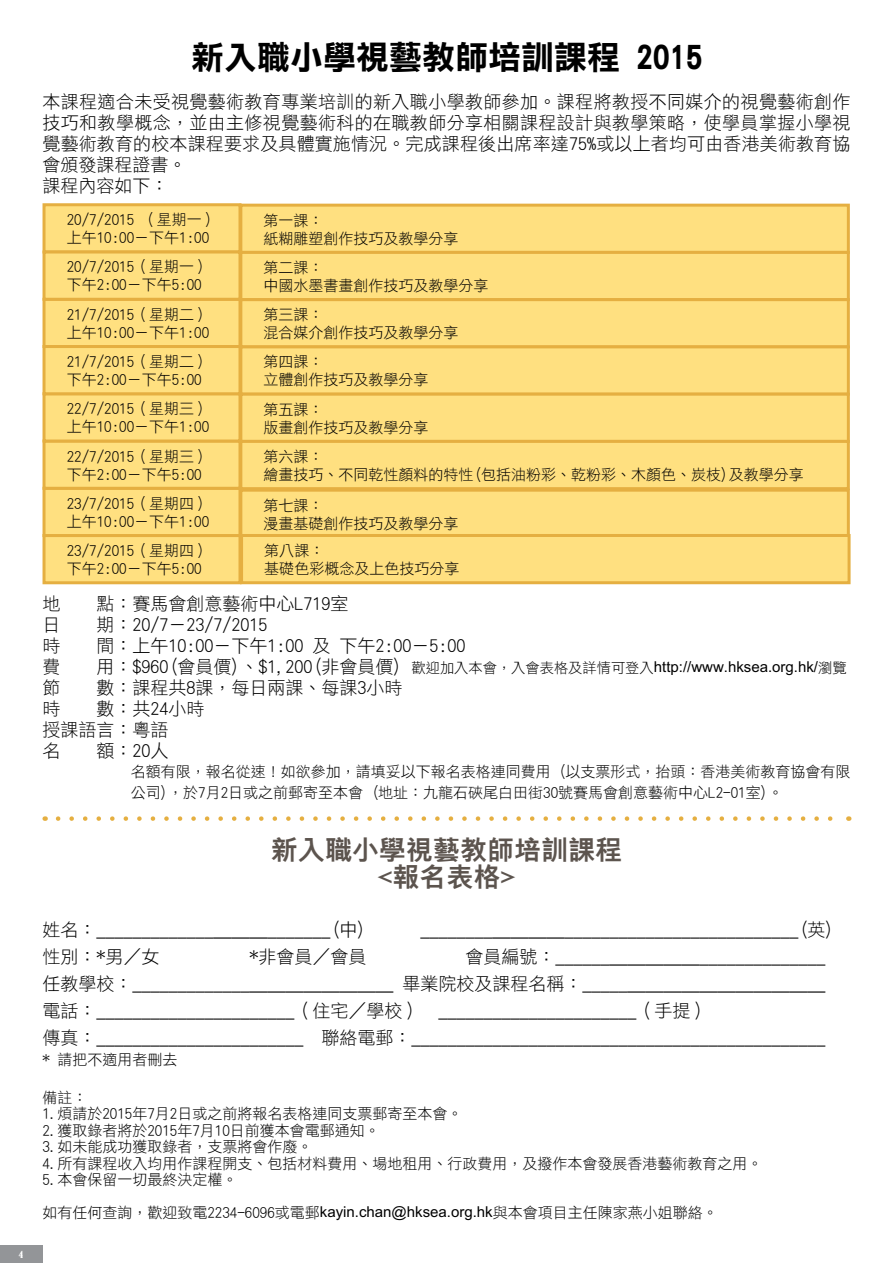
<style>
.page{position:relative;width:893px;height:1263px;background:#fff}
.page>*{position:absolute;margin:0;border:0;box-sizing:border-box;transform-origin:0 0}
.t1{font:33px "DF Li Hei W7 WIN BF";color:#000}
.t2{font:800 27px/27px "M Hei HK";color:#5c544e;text-align:center}
.t3{font:18px/21px "DF Li Hei W3 WIN BF";letter-spacing:.01em;color:#000}
.t4{font:15px/18px "DF Li Hei W3 WIN BF";color:#000}
.t5{font:condensed 9px "Bernard";color:#fff}
.s1{font-size:14.25px}
.s2{font-family:"M Hei HK";font-weight:700;font-size:15px}
.s3{font-family:"M Hei HK";font-weight:700}
</style>
<div class="page">
<div style="left:44px;top:205px;width:196px;height:47px;background:#ffe080"></div>
<div style="left:43px;top:203px;width:198px;height:50px;border:3px solid #e5af41"></div>
<div style="left:241px;top:205px;width:607px;height:47px;background:#ffe080"></div>
<div style="left:239px;top:204px;width:611px;height:50px;border:3px solid #e5af41"></div>
<div style="left:241px;top:252px;width:607px;height:48px;background:#ffe080"></div>
<div style="left:239px;top:251px;width:611px;height:50px;border:3px solid #e5af41"></div>
<div style="left:241px;top:300px;width:607px;height:47px;background:#ffe080"></div>
<div style="left:239px;top:298px;width:611px;height:50px;border:3px solid #e5af41"></div>
<div style="left:241px;top:347px;width:607px;height:47px;background:#ffe080"></div>
<div style="left:239px;top:345px;width:611px;height:51px;border:3px solid #e5af41"></div>
<div style="left:241px;top:394px;width:607px;height:47px;background:#ffe080"></div>
<div style="left:239px;top:393px;width:611px;height:50px;border:3px solid #e5af41"></div>
<div style="left:241px;top:441px;width:607px;height:48px;background:#ffe080"></div>
<div style="left:239px;top:440px;width:611px;height:50px;border:3px solid #e5af41"></div>
<div style="left:241px;top:490px;width:607px;height:47px;background:#ffe080"></div>
<div style="left:239px;top:489px;width:611px;height:50px;border:3px solid #e5af41"></div>
<div style="left:242px;top:535px;width:607px;height:48px;background:#ffe080"></div>
<div style="left:240px;top:534px;width:610px;height:50px;border:3px solid #e5af41"></div>
<div style="left:44px;top:535px;width:196px;height:48px;background:#ffe080"></div>
<div style="left:43px;top:534px;width:198px;height:50px;border:3px solid #e5af41"></div>
<div style="left:44px;top:488px;width:196px;height:47px;background:#ffe080"></div>
<div style="left:43px;top:487px;width:198px;height:50px;border:3px solid #e5af41"></div>
<div style="left:44px;top:441px;width:196px;height:47px;background:#ffe080"></div>
<div style="left:43px;top:439px;width:198px;height:51px;border:3px solid #e5af41"></div>
<div style="left:44px;top:394px;width:196px;height:47px;background:#ffe080"></div>
<div style="left:43px;top:392px;width:198px;height:50px;border:3px solid #e5af41"></div>
<div style="left:44px;top:346px;width:196px;height:48px;background:#ffe080"></div>
<div style="left:43px;top:345px;width:198px;height:50px;border:3px solid #e5af41"></div>
<div style="left:44px;top:299px;width:196px;height:47px;background:#ffe080"></div>
<div style="left:43px;top:298px;width:198px;height:50px;border:3px solid #e5af41"></div>
<div style="left:44px;top:252px;width:196px;height:47px;background:#ffe080"></div>
<div style="left:43px;top:250px;width:198px;height:51px;border:3px solid #e5af41"></div>
<svg style="left:58px;top:816px;width:775px;height:5px"></svg>
<div style="left:0;top:1245px;width:42px;height:18px;background:#939598"></div>
<p class="t5" style="left:19px;top:1249px;width:6px">4</p>
<h1 class="t1" style="left:191px;top:40px;width:513px">新入職小學視藝教師培訓課程 2015</h1>
<p class="t3" style="left:43px;top:91px;width:809px">本課程適合未受視覺藝術教育專業培訓的新入職小學教師參加。課程將教授不同媒介的視覺藝術創作技巧和教學概念，並由主修視覺藝術科的在職教師分享相關課程設計與教學策略，使學員掌握小學視覺藝術教育的校本課程要求及具體實施情況。完成課程後出席率達75%或以上者均可由香港美術教育協會頒發課程證書。<br>課程內容如下：</p>
<p class="t4" style="left:67px;top:211px;width:151px">20/7/2015 （星期一）上午10:00－下午1:00</p>
<p class="t4" style="left:264px;top:211px;width:196px">第一課：<br>紙糊雕塑創作技巧及教學分享</p>
<p class="t4" style="left:264px;top:258px;width:226px">第二課：<br>中國水墨書畫創作技巧及教學分享</p>
<p class="t4" style="left:264px;top:306px;width:196px">第三課：<br>混合媒介創作技巧及教學分享</p>
<p class="t4" style="left:264px;top:353px;width:166px">第四課：<br>立體創作技巧及教學分享</p>
<p class="t4" style="left:264px;top:400px;width:166px">第五課：<br>版畫創作技巧及教學分享</p>
<p class="t4" style="left:264px;top:447px;width:541px">第六課：<br>繪畫技巧、不同乾性顏料的特性(包括油粉彩、乾粉彩、木顏色、炭枝)及教學分享</p>
<p class="t4" style="left:264px;top:496px;width:196px">第七課：<br>漫畫基礎創作技巧及教學分享</p>
<p class="t4" style="left:264px;top:541px;width:197px">第八課：<br>基礎色彩概念及上色技巧分享</p>
<p class="t4" style="left:67px;top:258px;width:144px">20/7/2015（星期一）下午2:00－下午5:00</p>
<p class="t4" style="left:67px;top:305px;width:144px">21/7/2015（星期二）上午10:00－下午1:00</p>
<p class="t4" style="left:67px;top:352px;width:144px">21/7/2015（星期二）下午2:00－下午5:00</p>
<p class="t4" style="left:67px;top:400px;width:144px">22/7/2015（星期三）上午10:00－下午1:00</p>
<p class="t4" style="left:67px;top:447px;width:144px">22/7/2015（星期三）下午2:00－下午5:00</p>
<p class="t4" style="left:67px;top:494px;width:144px">23/7/2015（星期四）上午10:00－下午1:00</p>
<p class="t4" style="left:67px;top:541px;width:144px">23/7/2015（星期四）下午2:00－下午5:00</p>
<p class="t3" style="left:43px;top:593px;width:19px">地</p>
<p class="t3" style="left:97px;top:593px;width:254px">點：賽馬會創意藝術中心L719室</p>
<p class="t3" style="left:43px;top:614px;width:19px">日</p>
<p class="t3" style="left:97px;top:614px;width:173px">期：20/7－23/7/2015</p>
<p class="t3" style="left:43px;top:635px;width:19px">時</p>
<p class="t3" style="left:97px;top:635px;width:371px">間：上午10:00－下午1:00 及 下午2:00－5:00</p>
<p class="t3" style="left:43px;top:656px;width:19px">費</p>
<p class="t3" style="left:97px;top:656px;width:751px">用：$960(會員價)、$1,200(非會員價) <span class="s1">歡迎加入本會，入會表格及詳情可登入</span><span class="s2">http://www.hksea.org.hk/</span><span class="s1">瀏覽</span></p>
<p class="t3" style="left:43px;top:677px;width:19px">節</p>
<p class="t3" style="left:97px;top:677px;width:308px">數：課程共8課，每日兩課、每課3小時</p>
<p class="t3" style="left:43px;top:698px;width:19px">時</p>
<p class="t3" style="left:43px;top:698px;width:164px;text-indent:54px">數：共24小時授課語言：粵語<br>名</p>
<p class="t3" style="left:97px;top:740px;width:73px">額：20人</p>
<p class="t4" style="left:131px;top:761px;width:721px;line-height:21px">名額有限，報名從速！如欲參加，請填妥以下報名表格連同費用 (以支票形式，抬頭：香港美術教育協會有限公司)，於7月2日或之前郵寄至本會 (地址：九龍石硤尾白田街30號賽馬會創意藝術中心L2-01室)。</p>
<h2 class="t2" style="left:271px;top:836px;width:353px">新入職小學視藝教師培訓課程&lt;報名表格&gt;</h2>
<p class="t3" style="left:42px;top:919px;width:326px">姓名：_____________＿＿＿_______(中)</p>
<p class="t3" style="left:420px;top:919px;width:416px">________＿＿＿＿__________________________(英)</p>
<p class="t3" style="left:42px;top:946px;width:155px">性別：*男／女　　</p>
<p class="t3" style="left:249px;top:946px;width:154px">*非會員／會員　　</p>
<p class="t3" style="left:42px;top:943px;width:784px;line-height:27px;text-indent:423px">會員編號：______＿＿＿＿＿______________任教學校：_____________＿＿＿＿＿＿＿＿ 畢業院校及課程名稱：_____＿＿＿＿＿＿＿＿＿＿＿電話：______________________（住宅／學校） ______________________（手提）<br>傳真：_______________________ 聯絡電郵：______________________________________________</p>
<p class="t4" style="left:42px;top:1051px;width:137px">* 請把不適用者刪去</p>
<p class="t4" style="left:42px;top:1089px;width:722px;line-height:16.5px">備註：<br>1.煩請於2015年7月2日或之前將報名表格連同支票郵寄至本會。<br>2.獲取錄者將於2015年7月10日前獲本會電郵通知。<br>3.如未能成功獲取錄者，支票將會作廢。<br>4.所有課程收入均用作課程開支、包括材料費用、場地租用、行政費用，及撥作本會發展香港藝術教育之用。<br>5.本會保留一切最終決定權。</p>
<p class="t4" style="left:42px;top:1204px;width:677px">如有任何查詢，歡迎致電2234-6096或電郵<span class="s3">kayin.chan@hksea.org.hk</span>與本會項目主任陳家燕小姐聯絡。</p>
</div>
